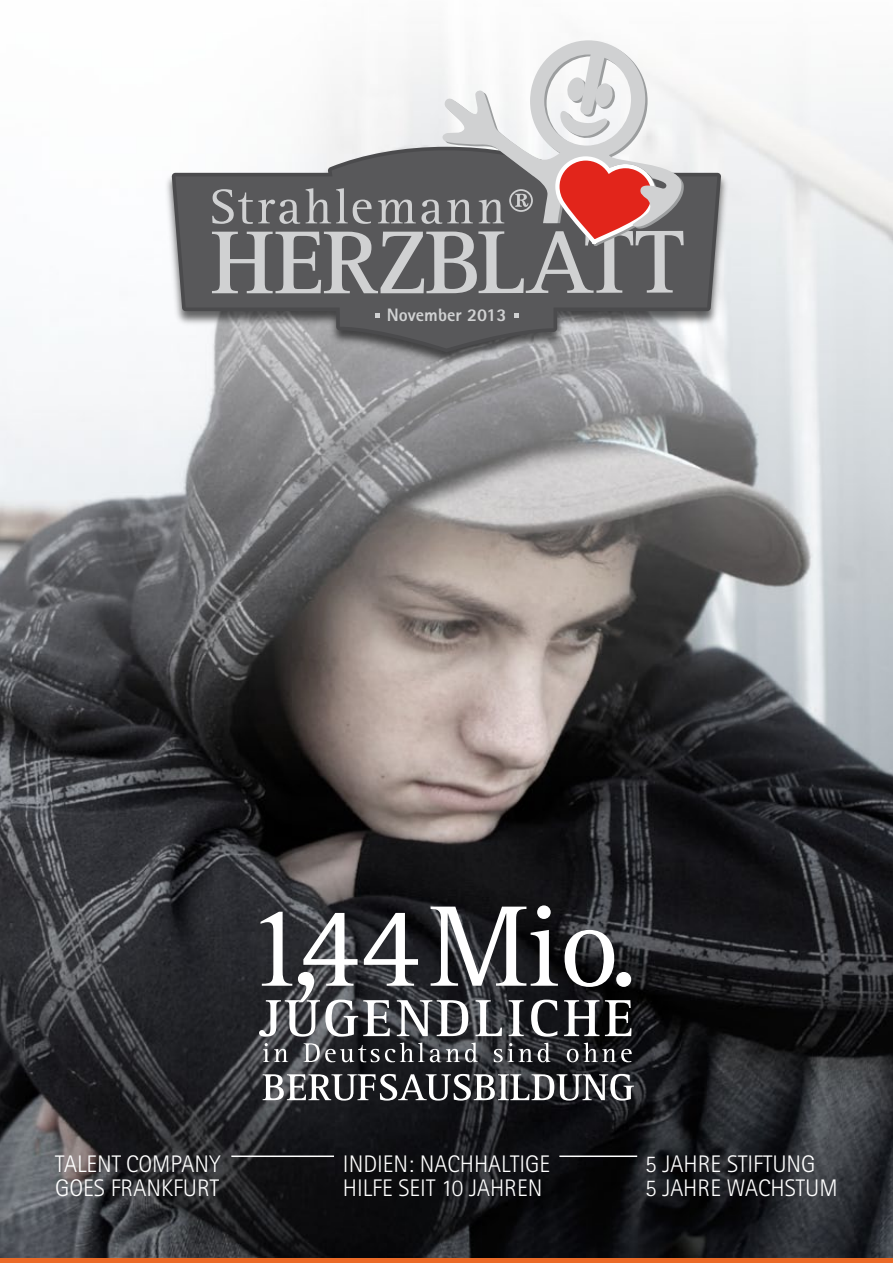
<style>
.page{position:relative;width:893px;height:1263px;background:#fff}
.page>*{position:absolute;margin:0;border:0;box-sizing:border-box;transform-origin:0 0}
.t1{font:50.55px "Rotis Serif";letter-spacing:.055em;color:#d0d1d2}
.t2{font:300 24px/24px "Rotis Sans Serif Pro";color:#fff}
.t3{font:800 18px "Rotis Sans Serif Pro";color:#d0d1d2}
</style>
<div class="page">
<svg style="left:0;top:1257px;width:893px;height:6px;background:#ca5e27"></svg>
<img style="left:0;top:84px;width:893px;height:1173px">
<img style="left:162px;top:143px;width:569px;height:226px">
<svg style="left:172px;top:147px;width:549px;height:205px;background:#7f7f81"></svg>
<svg style="left:212px;top:40px;width:473px;height:253px"></svg>
<svg style="left:375px;top:313px;width:5px;height:5px"></svg>
<svg style="left:514px;top:313px;width:4px;height:5px"></svg>
<hr style="left:559px;top:1155px;width:78px;height:2px;background:#fff">
<hr style="left:231px;top:1155px;width:103px;height:2px;background:#fff">
<svg style="left:263px;top:1074px;width:371px;height:26px"></svg>
<svg style="left:259px;top:905px;width:373px;height:157px"></svg>
<h1 class="t1" style="left:209px;top:178px;width:326px">Strahlemann®</h1>
<p class="t3" style="left:387px;top:303px;width:121px">November 2013</p>
<p class="t2" style="left:55px;top:1152px;width:167px">TALENT COMPANY<br>GOES FRANKFURT</p>
<p class="t2" style="left:645px;top:1152px;width:194px">5 JAHRE STIFTUNG<br>5 JAHRE WACHSTUM</p>
<p class="t2" style="left:343px;top:1152px;width:209px">I NDIEN: NACHHALTIGE<br>H ILFE SEIT 10 JAHREN</p>
</div>
